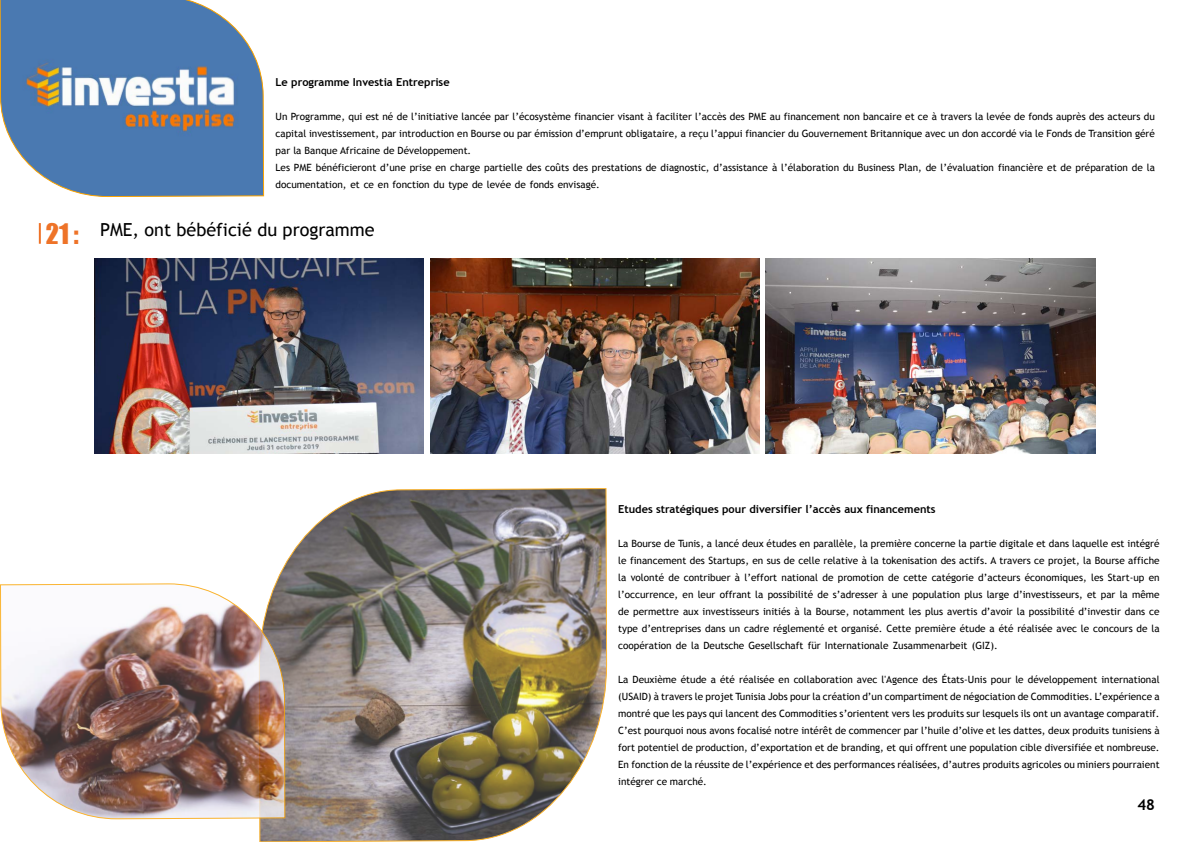
<style>
.page{position:relative;width:1191px;height:842px;background:#fff}
.page>*{position:absolute;margin:0;border:0;box-sizing:border-box;transform-origin:0 0}
.t1{font:26px "Impact";color:#ee7328}
.t2{font:18px "Trebuchet MS";color:#000}
.t3{font:700 15px "Trebuchet MS";color:#000}
.t4{font:700 11px "Trebuchet MS";color:#000}
.t5{font:10px/17px "Trebuchet MS";color:#000;text-align:justify}
</style>
<div class="page">
<img style="left:259px;top:488px;width:348px;height:354px">
<img style="left:0;top:583px;width:285px;height:236px">
<svg style="left:0;top:0;width:264px;height:197px;background:#6b8db5"></svg>
<hr style="left:39px;top:223px;width:2px;height:21px;background:#ee7328">
<img style="left:95px;top:258px;width:328px;height:196px">
<img style="left:430px;top:258px;width:330px;height:196px">
<img style="left:765px;top:258px;width:330px;height:196px">
<h1 class="t1" style="left:46px;top:213px;width:34px">21 :</h1>
<p class="t4" style="left:275px;top:75px;width:176px">Le programme Investia Entreprise</p>
<p class="t5" style="left:275px;top:108px;width:881px;text-align:left">Un Programme, qui est né de l’initiative lancée par l’écosystème financier visant à faciliter l’accès des PME au financement non bancaire et ce à travers la levée de fonds auprès des acteurs du capital investissement, par introduction en Bourse ou par émission d’emprunt obligataire, a reçu l’appui financier du Gouvernement Britannique avec un don accordé via le Fonds de Transition géré par la Banque Africaine de Développement.<br>Les PME bénéficieront d’une prise en charge partielle des coûts des prestations de diagnostic, d’assistance à l’élaboration du Business Plan, de l’évaluation financière et de préparation de la documentation, et ce en fonction du type de levée de fonds envisagé.</p>
<h2 class="t2" style="left:100px;top:219px;width:276px">PME, ont bébéficié du programme</h2>
<p class="t4" style="left:618px;top:502px;width:319px">Etudes stratégiques pour diversifier l’accès aux financements</p>
<p class="t5" style="left:618px;top:535px;width:543px">La Bourse de Tunis, a lancé deux études en parallèle, la première concerne la partie digitale et dans laquelle est intégré le financement des Startups, en sus de celle relative à la tokenisation des actifs. A travers ce projet, la Bourse affiche la volonté de contribuer à l’effort national de promotion de cette catégorie d’acteurs économiques, les Start-up en l’occurrence, en leur offrant la possibilité de s’adresser à une population plus large d’investisseurs, et par la même de permettre aux investisseurs initiés à la Bourse, notamment les plus avertis d’avoir la possibilité d’investir dans ce type d’entreprises dans un cadre réglementé et organisé. Cette première étude a été réalisée avec le concours de la coopération de la Deutsche Gesellschaft für Internationale Zusammenarbeit (GIZ).</p>
<p class="t5" style="left:618px;top:671px;width:543px">La Deuxième étude a été réalisée en collaboration avec l'Agence des États-Unis pour le développement international (USAID) à travers le projet Tunisia Jobs pour la création d’un compartiment de négociation de Commodities. L’expérience a montré que les pays qui lancent des Commodities s’orientent vers les produits sur lesquels ils ont un avantage comparatif.<br>C’est pourquoi nous avons focalisé notre intérêt de commencer par l’huile d’olive et les dattes, deux produits tunisiens à fort potentiel de production, d’exportation et de branding, et qui offrent une population cible diversifiée et nombreuse.<br>En fonction de la réussite de l’expérience et des performances réalisées, d’autres produits agricoles ou miniers pourraient intégrer ce marché.</p>
<h3 class="t3" style="left:1137px;top:795px;width:19px">48</h3>
</div>
